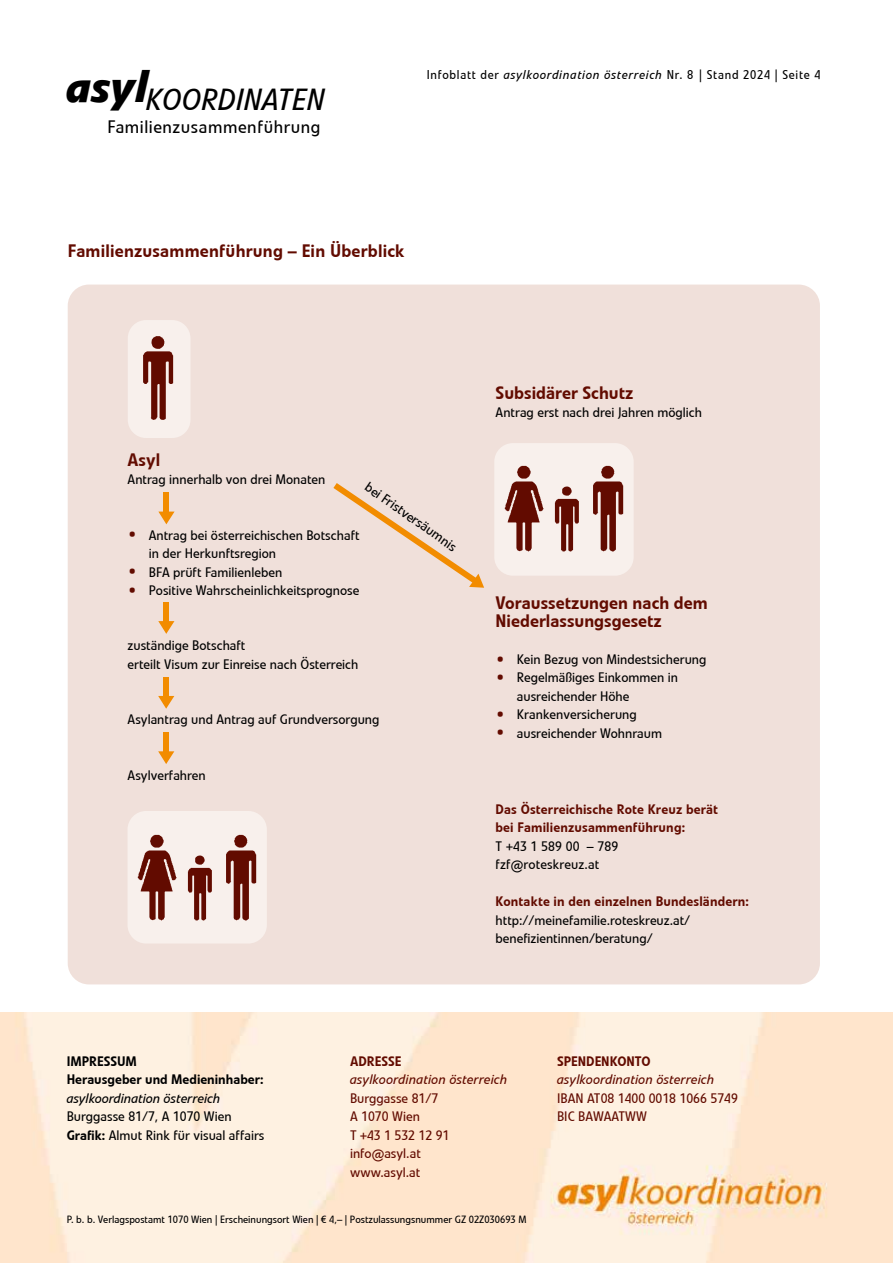
<style>
.page{position:relative;width:893px;height:1263px;background:#fff}
.page>*{position:absolute;margin:0;border:0;box-sizing:border-box;transform-origin:0 0}
.t1{font:italic 30.45px "Linotype Veto";color:#000}
.t2{font:500 18px/18.5px "Linotype Veto";color:#620b00}
.t3{font:18px "Linotype Veto";letter-spacing:.03em;color:#000}
.t4{font:13.65px/18.5px "Linotype Veto";color:#000}
.t5{font:500 13.65px/18.5px "Linotype Veto";letter-spacing:.01em;color:#620b00}
.t6{font:13.65px/18.5px "Linotype Veto";color:#620b00}
.t7{font:italic 13.65px "Linotype Veto";letter-spacing:.01em;color:#620b00}
.t8{font:500 13.65px/18.5px "Linotype Veto";color:#000}
.t9{font:italic 13.65px "Linotype Veto";color:#000}
.t10{font:12.75px "Linotype Veto";letter-spacing:.06em;color:#000}
.t11{font:10.5px "Linotype Veto";color:#000}
.s1{font-style:italic}
.s2{font-size:19.5px;color:#620b00}
.s3{font-weight:500}
</style>
<div class="page">
<img style="left:0;top:1012px;width:893px;height:251px">
<div style="left:68px;top:285px;width:752px;height:699px;background:#f0e0da;border-radius:21px"></div>
<div style="left:128px;top:320px;width:62px;height:118px;background:#f8f0ec;border-radius:18px"></div>
<img style="left:135px;top:336px;width:39px;height:99px">
<div style="left:494px;top:443px;width:140px;height:133px;background:#f8f0ec;border-radius:19px"></div>
<img style="left:502px;top:443px;width:124px;height:133px">
<div style="left:127px;top:811px;width:140px;height:132px;background:#f8f0ec;border-radius:19px"></div>
<img style="left:136px;top:811px;width:124px;height:132px">
<div style="left:163px;top:493px;width:6px;height:26px;background:#f28c00"></div>
<svg style="left:158px;top:512px;width:17px;height:12px"></svg>
<div style="left:163px;top:602px;width:6px;height:26px;background:#f28c00"></div>
<svg style="left:158px;top:621px;width:16px;height:13px"></svg>
<div style="left:163px;top:677px;width:6px;height:26px;background:#f28c00"></div>
<svg style="left:158px;top:696px;width:16px;height:13px"></svg>
<div style="left:163px;top:732px;width:6px;height:26px;background:#f28c00"></div>
<svg style="left:158px;top:751px;width:16px;height:13px"></svg>
<svg style="left:333px;top:483px;width:151px;height:105px"></svg>
<h1 class="t1" style="left:67px;top:82px;width:260px"><sup>asyl</sup>KOORDINATEN</h1>
<h2 class="t3" style="left:107px;top:116px;width:215px">Familienzusammenführung</h2>
<p class="t10" style="left:427px;top:67px;width:396px">Infoblatt der <span class="s1">asylkoordination österreich</span> Nr. 8 | Stand 2024 | Seite 4</p>
<h2 class="t2" style="left:68px;top:242px;width:338px">Familienzusammenführung – Ein Überblick</h2>
<h2 class="t2" style="left:496px;top:383px;width:139px">Subsidärer Schutz</h2>
<p class="t4" style="left:496px;top:403px;width:208px">Antrag erst nach drei Jahren möglich</p>
<h2 class="t2" style="left:128px;top:451px;width:34px">Asyl</h2>
<p class="t4" style="left:128px;top:471px;width:199px">Antrag innerhalb von drei Monaten</p>
<p class="t4" style="left:372px;top:478px;width:110px;rotate:35deg">bei Fristversäumnis</p>
<p class="t4" style="left:149px;top:526px;width:212px;text-indent:-21px"><span class="s2">•</span> Antrag bei österreichischen Botschaft in der Herkunftsregion</p>
<p class="t4" style="left:128px;top:563px;width:156px"><span class="s2">•</span> BFA prüft Familienleben</p>
<p class="t4" style="left:128px;top:581px;width:233px"><span class="s2">•</span> Positive Wahrscheinlichkeitsprognose</p>
<p class="t4" style="left:128px;top:637px;width:232px">zuständige Botschaft<br>erteilt Visum zur Einreise nach Österreich</p>
<p class="t4" style="left:128px;top:710px;width:253px">Asylantrag und Antrag auf Grundversorgung</p>
<p class="t4" style="left:128px;top:766px;width:80px">Asylverfahren</p>
<h2 class="t2" style="left:496px;top:593px;width:214px">Voraussetzungen nach dem<br>Niederlassungsgesetz</h2>
<p class="t4" style="left:496px;top:650px;width:212px"><span class="s2">•</span> Kein Bezug von Mindestsicherung</p>
<p class="t4" style="left:517px;top:669px;width:163px;text-indent:-21px"><span class="s2">•</span> Regelmäßiges Einkommen in ausreichender Höhe</p>
<p class="t4" style="left:496px;top:705px;width:143px"><span class="s2">•</span> Krankenversicherung</p>
<p class="t4" style="left:496px;top:724px;width:168px"><span class="s2">•</span> ausreichender Wohnraum</p>
<p class="t5" style="left:496px;top:800px;width:224px">Das Österreichische Rote Kreuz berät bei Familienzusammenführung:</p>
<p class="t4" style="left:496px;top:837px;width:124px">T +43 1 589 00 – 789 fzf@roteskreuz.at</p>
<p class="t5" style="left:496px;top:892px;width:255px">Kontakte in den einzelnen Bundesländern:</p>
<p class="t4" style="left:496px;top:911px;width:196px">http://meinefamilie.roteskreuz.at/ benefizientinnen/beratung/</p>
<p class="t8" style="left:67px;top:1052px;width:198px">IMPRESSUM<br>Herausgeber und Medieninhaber:</p>
<p class="t9" style="left:67px;top:1090px;width:155px">asylkoordination österreich</p>
<p class="t4" style="left:67px;top:1107px;width:199px">Burggasse 81/7, A 1070 Wien<br><span class="s3">Grafik:</span> Almut Rink für visual affairs</p>
<p class="t5" style="left:350px;top:1052px;width:53px">ADRESSE</p>
<p class="t7" style="left:350px;top:1072px;width:159px">asylkoordination österreich</p>
<p class="t6" style="left:350px;top:1089px;width:101px">Burggasse 81/7<br>A 1070 Wien<br>T +43 1 532 12 91 info@asyl.at www.asyl.at</p>
<p class="t11" style="left:67px;top:1213px;width:461px">P. b. b. Verlagspostamt 1070 Wien | Erscheinungsort Wien | € 4,– | Postzulassungsnummer GZ 02Z030693 M</p>
<p class="t5" style="left:557px;top:1052px;width:95px">SPENDENKONTO</p>
<p class="t7" style="left:557px;top:1071px;width:159px">asylkoordination österreich</p>
<p class="t6" style="left:557px;top:1089px;width:182px">IBAN AT08 1400 0018 1066 5749<br>BIC BAWAATWW</p>
</div>
